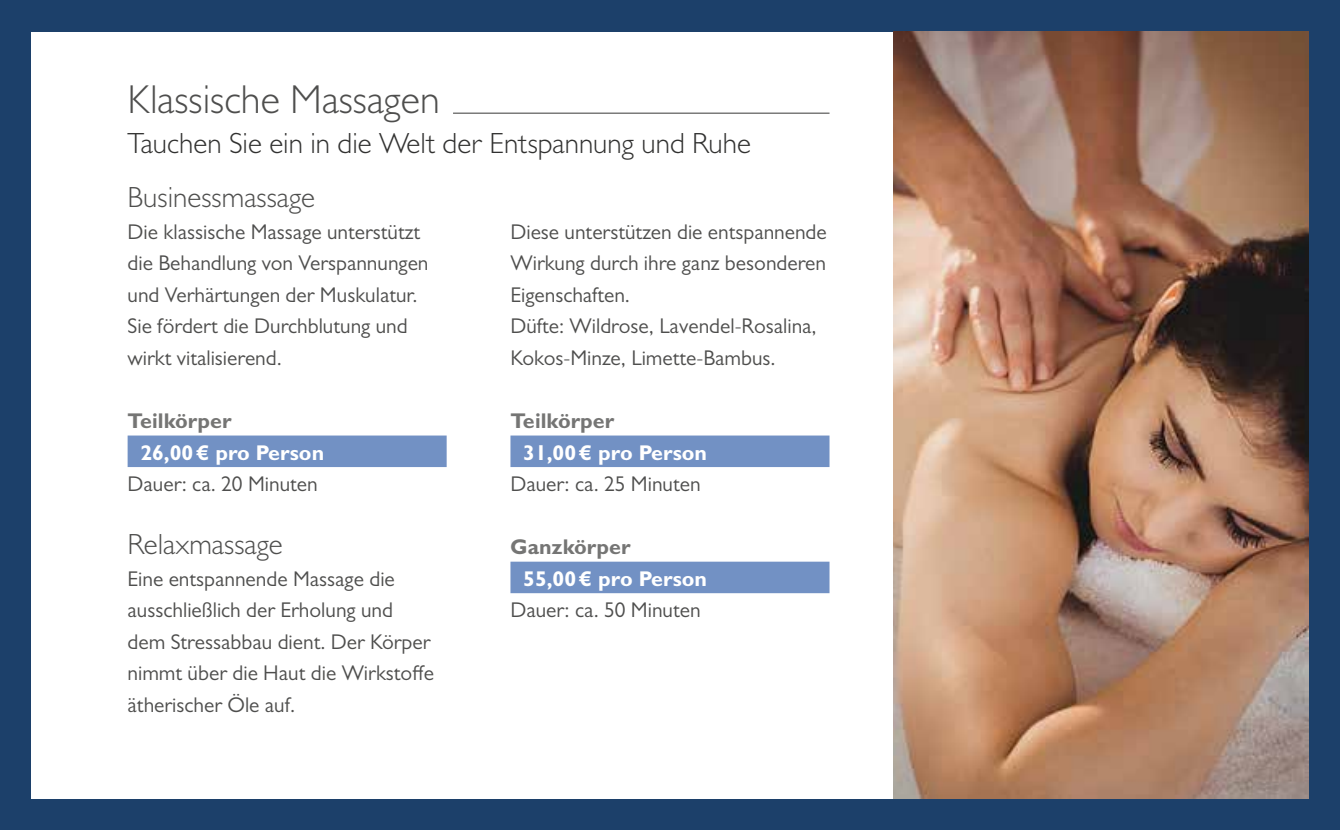
<style>
.page{position:relative;width:1340px;height:830px;background:#fff}
.page>*{position:absolute;margin:0;border:0;box-sizing:border-box;transform-origin:0 0}
.t1{font:300 40.5px "Gill Sans MT Pro";color:#4e4e4d}
.t2{font:300 29.25px "Gill Sans MT Pro";color:#313130}
.t3{font:300 29.25px "Gill Sans MT Pro";color:#4e4e4d}
.t4{font:21.38px/31.5px "Gill Sans MT Pro";color:#4e4e4d}
.t5{font:700 21.38px "Gill Sans MT Pro";color:#fff}
.t6{font:700 21.38px "Gill Sans MT Pro";color:#757574}
</style>
<div class="page">
<div style="left:0;top:0;width:1339px;height:829px;background:#1c406a"></div>
<div style="left:32px;top:32px;width:1275px;height:765px;background:#fff"></div>
<hr style="left:453px;top:113px;width:376px;height:1px;background:#4e4e4d">
<div style="left:128px;top:435px;width:318px;height:32px;background:#7291c4"></div>
<div style="left:510px;top:435px;width:319px;height:32px;background:#7291c4"></div>
<div style="left:510px;top:561px;width:319px;height:32px;background:#7291c4"></div>
<img style="left:893px;top:32px;width:414px;height:765px">
<h1 class="t1" style="left:128px;top:75px;width:314px">Klassische Massagen</h1>
<h2 class="t2" style="left:128px;top:126px;width:625px">Tauchen Sie ein in die Welt der Entspannung und Ruhe</h2>
<h2 class="t3" style="left:128px;top:180px;width:189px">Businessmassage</h2>
<p class="t4" style="left:128px;top:215px;width:302px">Die klassische Massage unterstützt die Behandlung von Verspannungen und Verhärtungen der Muskulatur.<br>Sie fördert die Durchblutung und wirkt vitalisierend.</p>
<p class="t4" style="left:510px;top:215px;width:318px">Diese unterstützen die entspannende<br>Wirkung durch ihre ganz besonderen<br>Eigenschaften.<br>Düfte: Wildrose, Lavendel-Rosalina,<br>Kokos-Minze, Limette-Bambus.</p>
<p class="t6" style="left:128px;top:407px;width:105px">Teilkörper</p>
<p class="t5" style="left:140px;top:439px;width:185px">26,00€ pro Person</p>
<p class="t4" style="left:128px;top:467px;width:192px">Dauer: ca. 20 Minuten</p>
<h2 class="t3" style="left:128px;top:526px;width:157px">Relaxmassage</h2>
<p class="t4" style="left:128px;top:562px;width:308px">Eine entspannende Massage die ausschließlich der Erholung und dem Stressabbau dient. Der Körper nimmt über die Haut die Wirkstoffe ätherischer Öle auf.</p>
<p class="t6" style="left:510px;top:407px;width:105px">Teilkörper</p>
<p class="t5" style="left:523px;top:439px;width:185px">31,00€ pro Person</p>
<p class="t4" style="left:510px;top:467px;width:192px">Dauer: ca. 25 Minuten</p>
<p class="t6" style="left:510px;top:533px;width:122px">Ganzkörper</p>
<p class="t5" style="left:523px;top:565px;width:185px">55,00€ pro Person</p>
<p class="t4" style="left:510px;top:593px;width:192px">Dauer: ca. 50 Minuten</p>
</div>
